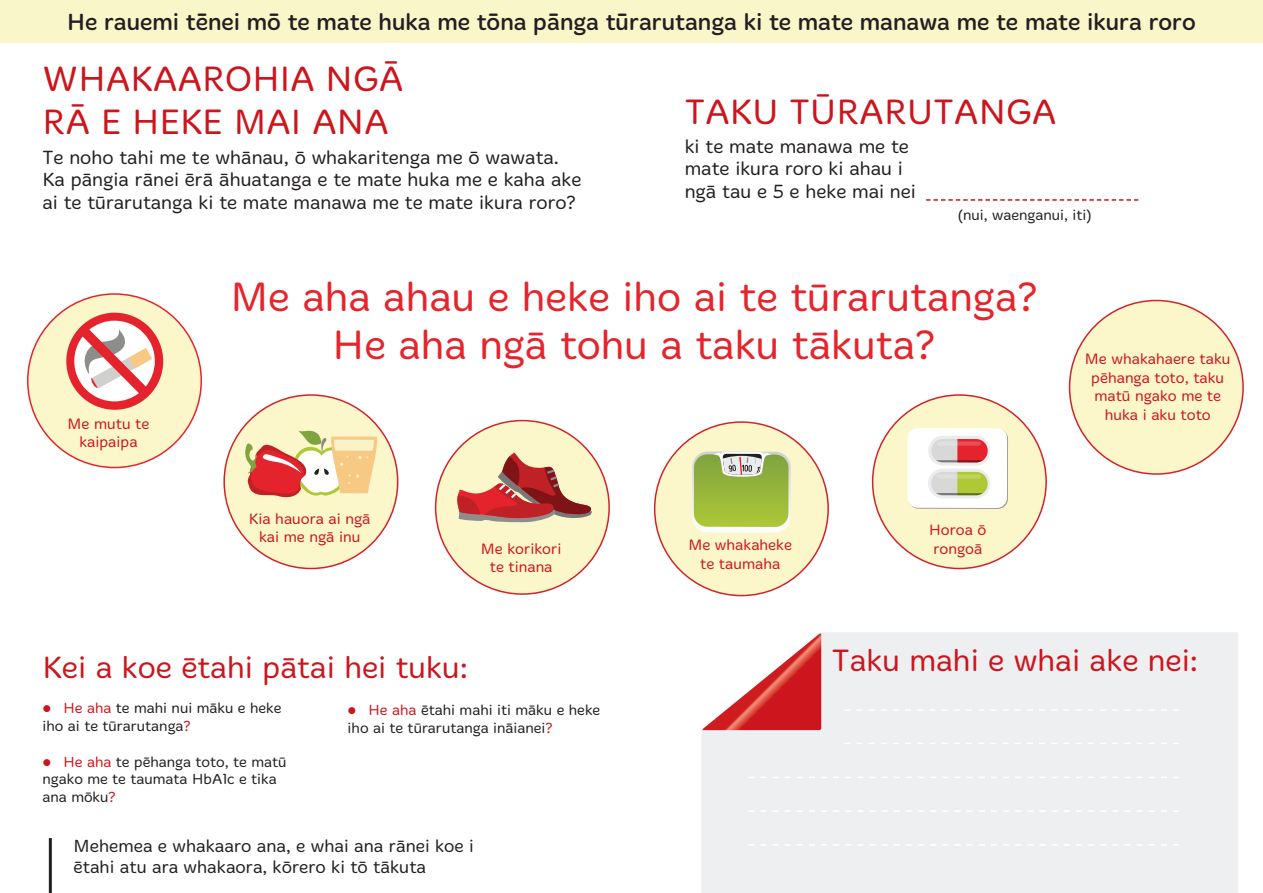
<style>
.page{position:relative;width:1263px;height:893px;background:#fff}
.page>*{position:absolute;margin:0;border:0;box-sizing:border-box;transform-origin:0 0}
.t1{font:300 42px/48px "Merge";color:#e6242b;text-align:center}
.t2{font:300 36px "Merge";color:#cd151d}
.t3{font:300 31.5px "Merge";color:#cd151d}
.t4{font:24px "Merge";color:#231f20}
.t5{font:300 19.5px/22.5px "Merge";color:#231f20}
.t6{font:300 18px/21px "Merge";color:#231f20}
.t7{font:300 15.45px/18.6px "Merge";color:#cd151d;text-align:center}
.t8{font:300 15px/18px "Merge";color:#231f20}
.s1{color:#cd151d}
</style>
<div class="page">
<div style="left:224px;top:395px;width:174px;height:173px;background:#fbf7cb;border-radius:50%"></div>
<div style="left:436px;top:421px;width:173px;height:173px;background:#fbf7cb;border-radius:50%"></div>
<div style="left:28px;top:294px;width:173px;height:173px;background:#fbf7cb;border-radius:50%"></div>
<div style="left:655px;top:422px;width:173px;height:174px;background:#fbf7cb;border-radius:50%"></div>
<div style="left:873px;top:395px;width:173px;height:173px;background:#fbf7cb;border-radius:50%"></div>
<div style="left:1069px;top:300px;width:174px;height:174px;background:#fbf7cb;border-radius:50%"></div>
<svg style="left:245px;top:430px;width:132px;height:68px"></svg>
<svg style="left:908px;top:429px;width:100px;height:80px"></svg>
<div style="left:907px;top:428px;width:100px;height:80px;background:#fff;border-radius:10px"></div>
<svg style="left:928px;top:436px;width:62px;height:30px"></svg>
<svg style="left:931px;top:439px;width:57px;height:23px"></svg>
<svg style="left:937px;top:441px;width:44px;height:5px"></svg>
<svg style="left:928px;top:469px;width:62px;height:29px"></svg>
<svg style="left:931px;top:472px;width:56px;height:23px"></svg>
<svg style="left:937px;top:474px;width:44px;height:5px"></svg>
<svg style="left:454px;top:452px;width:139px;height:71px"></svg>
<svg style="left:66px;top:313px;width:97px;height:97px"></svg>
<svg style="left:692px;top:452px;width:99px;height:81px;background:#acc166"></svg>
<div style="left:701px;top:632px;width:537px;height:261px;background:#edeff1"></div>
<svg style="left:702px;top:634px;width:119px;height:96px"></svg>
<svg style="left:926px;top:199px;width:212px;height:2px"></svg>
<hr style="left:49px;top:838px;width:3px;height:55px;background:#231f20">
<svg style="left:748px;top:777px;width:431px;height:1px"></svg>
<svg style="left:748px;top:810px;width:431px;height:2px"></svg>
<svg style="left:844px;top:709px;width:335px;height:2px"></svg>
<svg style="left:844px;top:743px;width:335px;height:1px"></svg>
<div style="left:0;top:0;width:1263px;height:43px;background:#f9f6ca"></div>
<svg style="left:748px;top:844px;width:431px;height:2px"></svg>
<p class="t4" style="left:67px;top:9px;width:1130px">He rauemi tēnei mō te mate huka me tōna pānga tūrarutanga ki te mate manawa me te mate ikura roro</p>
<p class="t2" style="left:43px;top:58px;width:363px">WHAKAAROHIA NGĀ</p>
<p class="t2" style="left:43px;top:101px;width:348px">RĀ E HEKE MAI ANA</p>
<p class="t5" style="left:43px;top:146px;width:540px">Te noho tahi me te whānau, ō whakaritenga me ō wawata.<br>Ka pāngia rānei ērā āhuatanga e te mate huka me e kaha ake ai te tūrarutanga ki te mate manawa me te mate ikura roro?</p>
<p class="t5" style="left:685px;top:135px;width:226px">ki te mate manawa me te mate ikura roro ki ahau i</p>
<p class="t2" style="left:685px;top:91px;width:373px">TAKU TŪRARUTANGA</p>
<p class="t5" style="left:685px;top:180px;width:233px">ngā tau e 5 e heke mai nei</p>
<p class="t8" style="left:958px;top:206px;width:135px">(nui, waenganui, iti)</p>
<p class="t7" style="left:68px;top:414px;width:83px">Me mutu te</p>
<p class="t7" style="left:79px;top:433px;width:60px">kaipaipa</p>
<p class="t1" style="left:230px;top:273px;width:809px">Me aha ahau e heke iho ai te tūrarutanga?<br>He aha ngā tohu a taku tākuta?</p>
<p class="t7" style="left:249px;top:509px;width:123px">Kia hauora ai ngā kai me ngā inu</p>
<p class="t7" style="left:481px;top:540px;width:82px">Me korikori</p>
<p class="t7" style="left:490px;top:558px;width:64px">te tinana</p>
<p class="t7" style="left:688px;top:536px;width:105px">Me whakaheke</p>
<p class="t7" style="left:700px;top:555px;width:82px">te taumaha</p>
<p class="t7" style="left:929px;top:521px;width:59px">Horoa ō</p>
<p class="t7" style="left:933px;top:540px;width:50px">rongoā</p>
<p class="t7" style="left:1085px;top:350px;width:147px">Me whakahaere taku pēhanga toto, taku matū ngako me te huka i aku toto</p>
<p class="t3" style="left:43px;top:649px;width:427px">Kei a koe ētahi pātai hei tuku:</p>
<p class="t3" style="left:832px;top:643px;width:368px">Taku mahi e whai ake nei:</p>
<p class="t8" style="left:43px;top:699px;width:241px"><span class="s1">● He aha</span> te mahi nui māku e heke iho ai te tūrarutanga<span class="s1">?</span></p>
<p class="t8" style="left:43px;top:754px;width:245px;line-height:16.5px"><span class="s1">● He aha</span> te pēhanga toto, te matū ngako me te taumata HbA1c e tika</p>
<p class="t8" style="left:43px;top:788px;width:75px">ana mōku<span class="s1">?</span></p>
<p class="t8" style="left:348px;top:701px;width:254px"><span class="s1">● He aha</span> ētahi mahi iti māku e heke iho ai te tūrarutanga ināianei<span class="s1">?</span></p>
<p class="t6" style="left:74px;top:836px;width:402px">Mehemea e whakaaro ana, e whai ana rānei koe i ētahi atu ara whakaora, kōrero ki tō tākuta</p>
</div>
